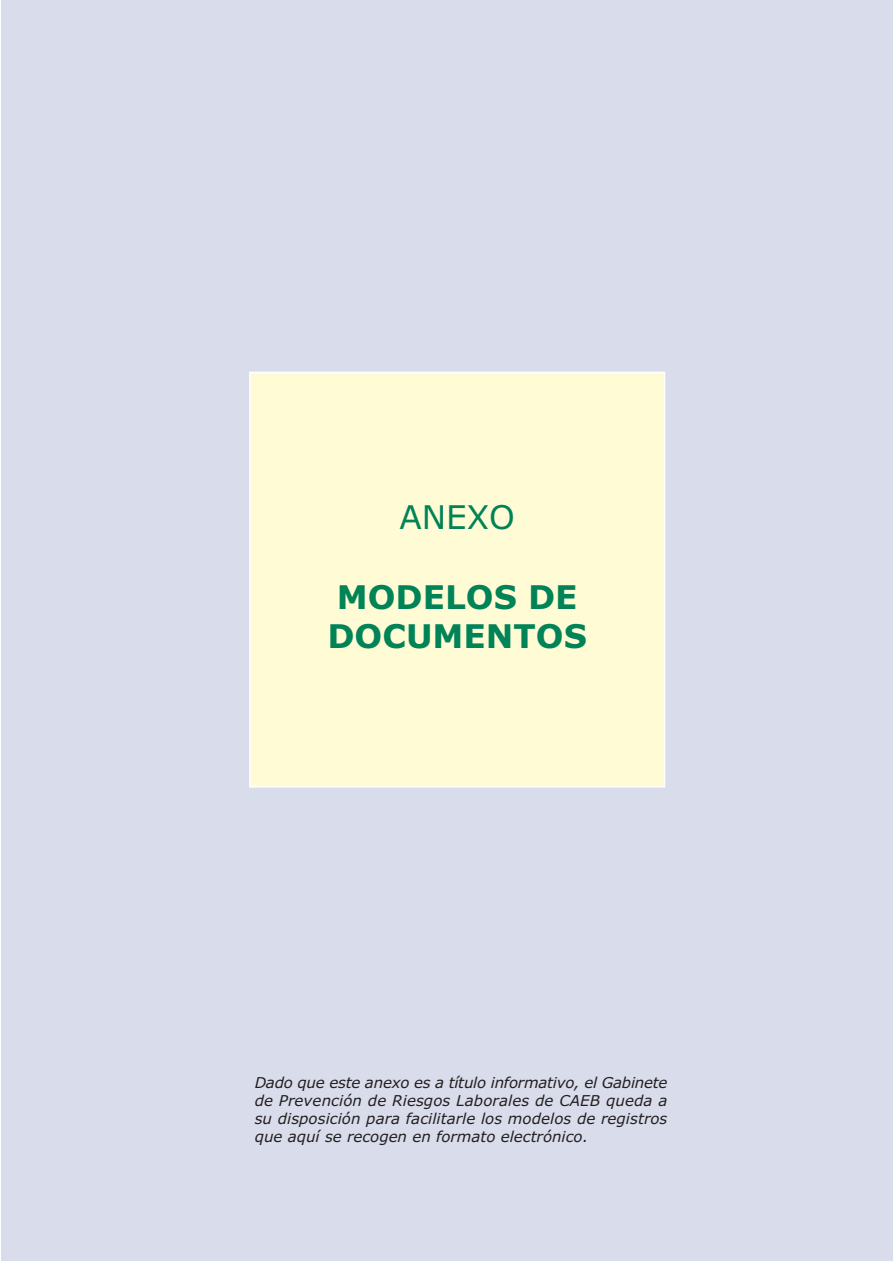
<style>
.page{position:relative;width:893px;height:1263px;background:#fff}
.page>*{position:absolute;margin:0;border:0;box-sizing:border-box;transform-origin:0 0}
.t1{font:700 32.7px/39.9px "Verdana";color:#008357}
.t2{font:32.7px "Verdana";color:#008357}
.t3{font:italic 15px/18px "Verdana";color:#231f20;text-align:justify}
</style>
<div class="page">
<div style="left:2px;top:0;width:890px;height:1261px;background:#d8dceb"></div>
<div style="left:249px;top:372px;width:416px;height:416px;background:#fffcd5;border:2px solid #fff"></div>
<h1 class="t2" style="left:399px;top:504px;width:117px">ANEXO</h1>
<h1 class="t1" style="left:327px;top:580px;width:261px">MODELOS DE<br>DOCUMENTOS</h1>
<p class="t3" style="left:255px;top:1075px;width:414px">Dado que este anexo es a título informativo, el Gabinete de Prevención de Riesgos Laborales de CAEB queda a su disposición para facilitarle los modelos de registros que aquí se recogen en formato electrónico.</p>
</div>
